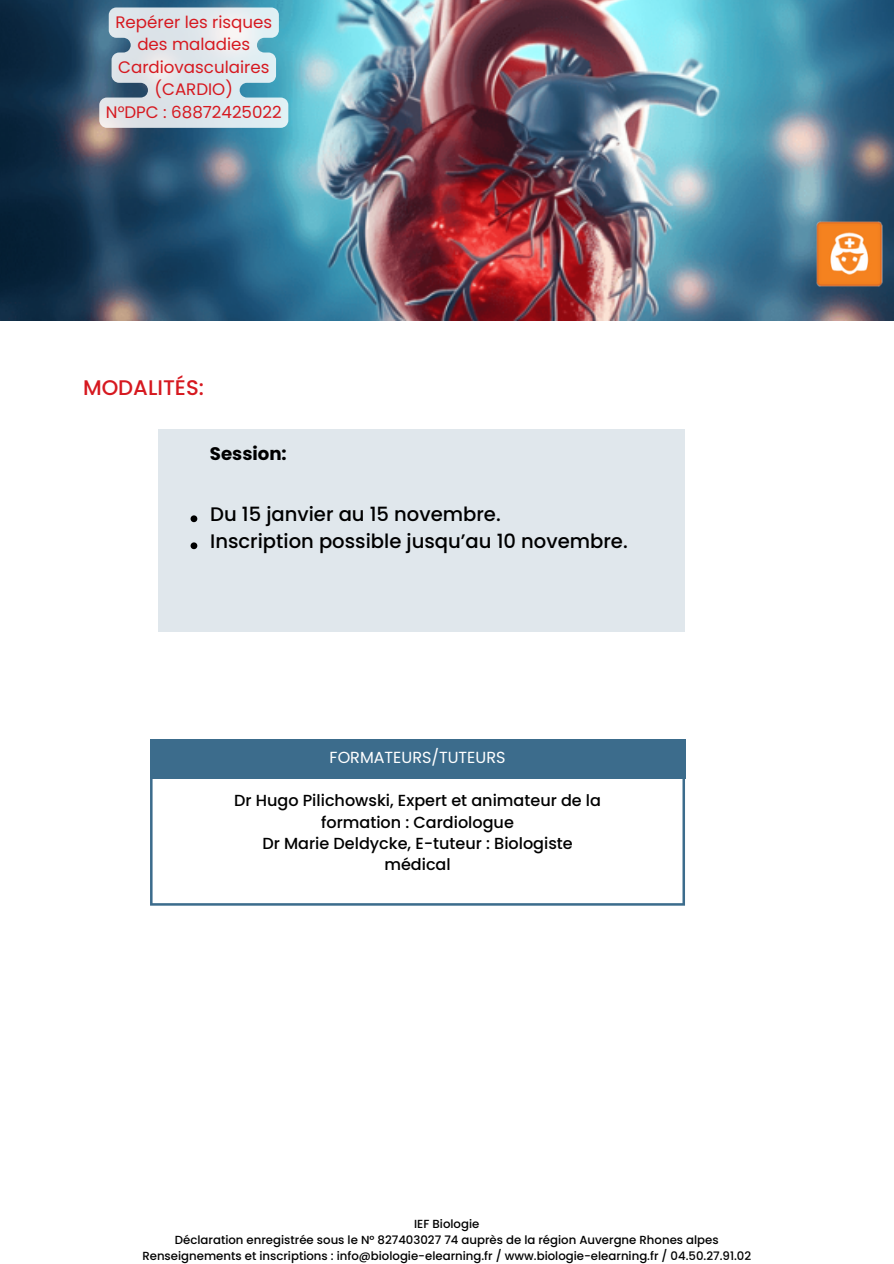
<style>
.page{position:relative;width:894px;height:1264px;background:#fff}
.page>*{position:absolute;margin:0;border:0;box-sizing:border-box;transform-origin:0 0}
.t1{font:500 21.15px "Poppins";color:#d61920}
.t2{font:500 19.65px/27px "Poppins";color:#000}
.t3{font:700 18.15px "Poppins";color:#000}
.t4{font:16.65px/22.5px "Poppins";color:#d61920;text-align:center}
.t5{font:500 16.05px/21.3px "Poppins";color:#000;text-align:center}
.t6{font:16.05px "Poppins";color:#fff}
.t7{font:500 11.7px "Poppins";color:#000}
</style>
<div class="page">
<div style="left:158px;top:429px;width:526px;height:202px;background:#e0e7ec"></div>
<svg style="left:190px;top:515px;width:7px;height:7px"></svg>
<svg style="left:190px;top:542px;width:7px;height:7px"></svg>
<svg style="left:150px;top:739px;width:534px;height:166px"></svg>
<img style="left:0;top:0;width:893px;height:321px">
<img style="left:816px;top:221px;width:65px;height:65px">
<svg style="left:99px;top:7px;width:189px;height:121px;background:#c5d6df"></svg>
<p class="t4" style="left:106px;top:11px;width:177px">Repérer les risques des maladies<br>Cardiovasculaires (CARDIO)<br>N°DPC : 68872425022</p>
<h1 class="t1" style="left:83px;top:372px;width:122px">MODALITÉS:</h1>
<h3 class="t3" style="left:210px;top:441px;width:78px">Session:</h3>
<h3 class="t2" style="left:210px;top:501px;width:419px">Du 15 janvier au 15 novembre.<br>Inscription possible jusqu’au 10 novembre.</h3>
<p class="t6" style="left:329px;top:746px;width:177px">FORMATEURS/TUTEURS</p>
<h5 class="t5" style="left:234px;top:790px;width:368px">Dr Hugo Pilichowski, Expert et animateur de la formation : Cardiologue<br>Dr Marie Deldycke, E-tuteur : Biologiste médical</h5>
<p class="t7" style="left:414px;top:1216px;width:67px">IEF Biologie</p>
<h4 class="t7" style="left:175px;top:1231px;width:545px">Déclaration enregistrée sous le N° 827403027 74 auprès de la région Auvergne Rhones alpes</h4>
<p class="t7" style="left:142px;top:1247px;width:610px">Renseignements et inscriptions : info@biologie-elearning.fr / www.biologie-elearning.fr / 04.50.27.91.02</p>
</div>
